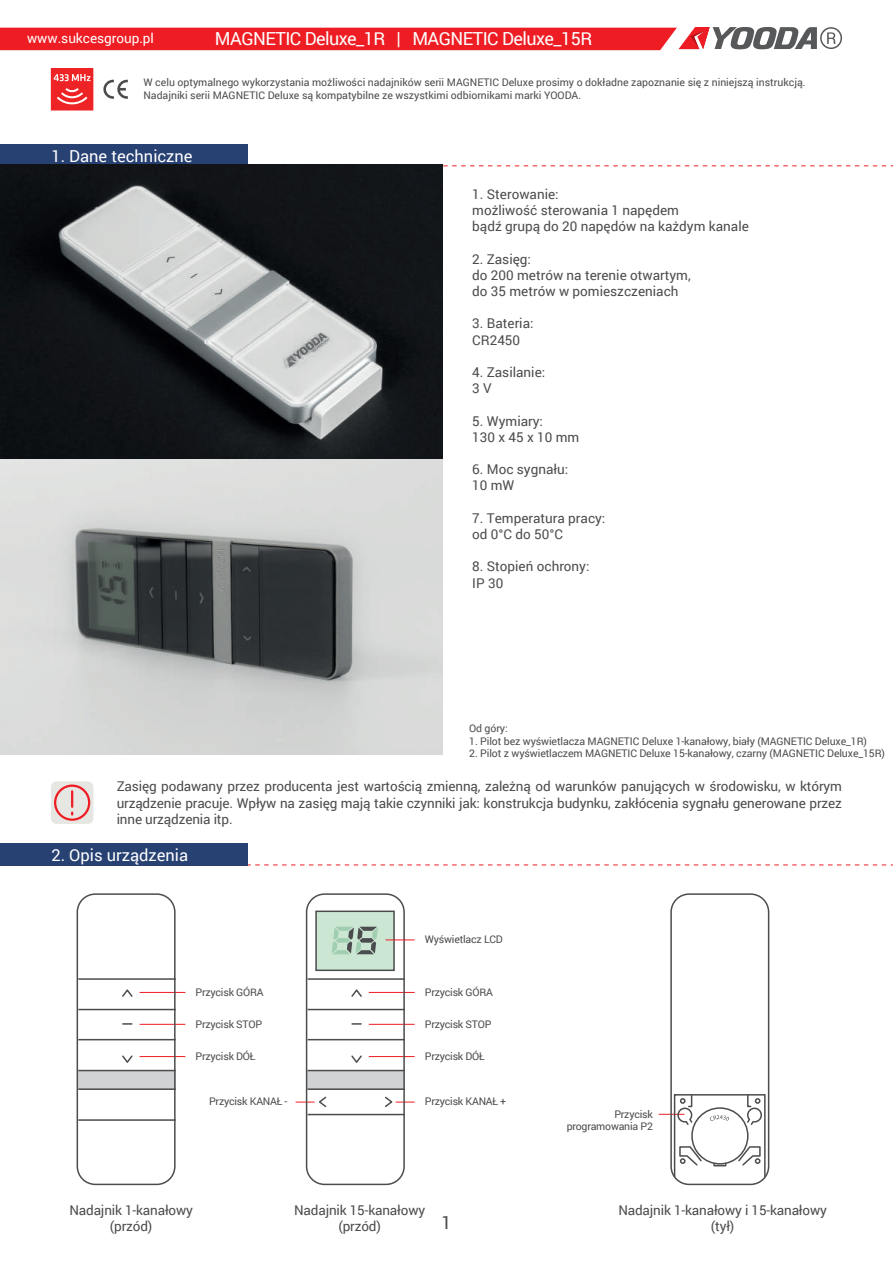
<style>
.page{position:relative;width:893px;height:1263px;background:#fff}
.page>*{position:absolute;margin:0;border:0;box-sizing:border-box;transform-origin:0 0}
.t1{font:18px "Roboto";letter-spacing:-.03em;color:#fff}
.t2{font:18px "Roboto";color:#4b4c4d}
.t3{font:16.5px "Roboto";color:#fff}
.t4{font:13.5px/16.2px "Roboto";color:#4b4c4d}
.t5{font:13.5px "Roboto";color:#fff}
.t6{font:10.5px/12.6px "Roboto";letter-spacing:-.01em;color:#4b4c4d;text-align:right}
</style>
<div class="page">
<div style="left:77px;top:1070px;width:99px;height:19px;background:#d1d2d4"></div>
<hr style="left:140px;top:992px;width:45px;height:1px;background:#ee1d23">
<hr style="left:140px;top:1024px;width:45px;height:1px;background:#ee1d23">
<hr style="left:140px;top:1056px;width:45px;height:1px;background:#ee1d23">
<div style="left:77px;top:893px;width:99px;height:292px;border:2px solid #4b4c4d;border-radius:18px"></div>
<hr style="left:78px;top:978px;width:98px;height:2px;background:#4b4c4d">
<hr style="left:78px;top:1009px;width:98px;height:1px;background:#4b4c4d">
<hr style="left:78px;top:1039px;width:98px;height:1px;background:#4b4c4d">
<hr style="left:78px;top:1070px;width:98px;height:1px;background:#4b4c4d">
<hr style="left:78px;top:1088px;width:98px;height:2px;background:#4b4c4d">
<hr style="left:78px;top:1119px;width:98px;height:2px;background:#4b4c4d">
<svg style="left:122px;top:989px;width:11px;height:8px"></svg>
<svg style="left:122px;top:1055px;width:11px;height:8px"></svg>
<svg style="left:123px;top:1023px;width:9px;height:2px"></svg>
<div style="left:306px;top:1070px;width:99px;height:19px;background:#d1d2d4"></div>
<hr style="left:369px;top:992px;width:46px;height:1px;background:#ee1d23">
<hr style="left:369px;top:1024px;width:46px;height:1px;background:#ee1d23">
<hr style="left:369px;top:1056px;width:46px;height:1px;background:#ee1d23">
<div style="left:306px;top:893px;width:99px;height:292px;border:2px solid #4b4c4d;border-radius:18px"></div>
<hr style="left:308px;top:978px;width:97px;height:2px;background:#4b4c4d">
<hr style="left:308px;top:1009px;width:97px;height:1px;background:#4b4c4d">
<hr style="left:308px;top:1039px;width:97px;height:1px;background:#4b4c4d">
<hr style="left:308px;top:1070px;width:97px;height:1px;background:#4b4c4d">
<hr style="left:308px;top:1088px;width:97px;height:2px;background:#4b4c4d">
<hr style="left:308px;top:1114px;width:97px;height:1px;background:#4b4c4d">
<svg style="left:351px;top:989px;width:11px;height:8px"></svg>
<svg style="left:351px;top:1055px;width:11px;height:8px"></svg>
<svg style="left:296px;top:1095px;width:31px;height:13px"></svg>
<svg style="left:385px;top:1095px;width:30px;height:13px"></svg>
<svg style="left:352px;top:1023px;width:9px;height:2px"></svg>
<div style="left:316px;top:911px;width:78px;height:59px;background:#cbe6d3"></div>
<svg style="left:332px;top:927px;width:46px;height:27px"></svg>
<div style="left:670px;top:893px;width:99px;height:292px;border:2px solid #4b4c4d;border-radius:18px"></div>
<div style="left:674px;top:1094px;width:92px;height:84px;border:2px solid #4b4c4d"></div>
<svg style="left:659px;top:1094px;width:35px;height:32px"></svg>
<svg style="left:746px;top:1094px;width:17px;height:31px"></svg>
<div style="left:691px;top:1107px;width:58px;height:57px;border:2px solid #4b4c4d;border-radius:50%"></div>
<svg style="left:679px;top:1145px;width:24px;height:21px"></svg>
<svg style="left:737px;top:1145px;width:24px;height:21px"></svg>
<svg style="left:713px;top:1163px;width:13px;height:3px"></svg>
<svg style="left:709px;top:1115px;width:20px;height:6px"></svg>
<svg style="left:103px;top:80px;width:25px;height:19px"></svg>
<svg style="left:51px;top:68px;width:42px;height:43px;background:#f04445"></svg>
<svg style="left:0;top:27px;width:842px;height:23px;background:#e33e43"></svg>
<div style="left:51px;top:781px;width:42px;height:43px;background:#e6e6e2;border-radius:6px"></div>
<svg style="left:71px;top:791px;width:2px;height:16px"></svg>
<div style="left:54px;top:784px;width:36px;height:37px;border:2px solid #ee1d23;border-radius:50%"></div>
<svg style="left:443px;top:165px;width:450px;height:1px"></svg>
<div style="left:0;top:144px;width:247px;height:22px;background:#284173"></div>
<svg style="left:247px;top:864px;width:646px;height:1px"></svg>
<div style="left:0;top:843px;width:247px;height:22px;background:#284173"></div>
<img style="left:0;top:165px;width:443px;height:589px">
<div style="left:315px;top:910px;width:80px;height:61px;border:2px solid #4b4c4d"></div>
<svg style="left:386px;top:939px;width:29px;height:1px"></svg>
<p class="t5" style="left:27px;top:29px;width:128px">www.sukcesgroup.pl</p>
<h1 class="t1" style="left:215px;top:26px;width:379px">MAGNETIC Deluxe_1R | MAGNETIC Deluxe_15R</h1>
<p class="t6" style="left:143px;top:76px;width:664px;text-align:left">W celu optymalnego wykorzystania możliwości nadajników serii MAGNETIC Deluxe prosimy o dokładne zapoznanie się z niniejszą instrukcją.<br>Nadajniki serii MAGNETIC Deluxe są kompatybilne ze wszystkimi odbiornikami marki YOODA.</p>
<p class="t3" style="left:51px;top:144px;width:143px">1. Dane techniczne</p>
<p class="t4" style="left:472px;top:185px;width:278px">1. Sterowanie:<br>możliwość sterowania 1 napędem<br>bądź grupą do 20 napędów na każdym kanale</p>
<p class="t4" style="left:472px;top:250px;width:220px">2. Zasięg:<br>do 200 metrów na terenie otwartym, do 35 metrów w pomieszczeniach</p>
<p class="t4" style="left:472px;top:315px;width:63px">3. Bateria:<br>CR2450</p>
<p class="t4" style="left:472px;top:364px;width:74px">4. Zasilanie:<br>3 V</p>
<p class="t4" style="left:472px;top:412px;width:109px">5. Wymiary:<br>130 x 45 x 10 mm</p>
<p class="t4" style="left:472px;top:461px;width:97px">6. Moc sygnału:<br>10 mW</p>
<p class="t4" style="left:472px;top:509px;width:135px">7. Temperatura pracy: od 0°C do 50°C</p>
<p class="t4" style="left:472px;top:558px;width:119px">8. Stopień ochrony:<br>IP 30</p>
<p class="t6" style="left:469px;top:722px;width:40px">Od góry:</p>
<p class="t6" style="left:469px;top:734px;width:399px">1. Pilot bez wyświetlacza MAGNETIC Deluxe 1-kanałowy, biały (MAGNETIC Deluxe_1R)</p>
<p class="t6" style="left:469px;top:747px;width:417px">2. Pilot z wyświetlaczem MAGNETIC Deluxe 15-kanałowy, czarny (MAGNETIC Deluxe_15R)</p>
<p class="t4" style="left:117px;top:778px;width:727px;text-align:justify">Zasięg podawany przez producenta jest wartością zmienną, zależną od warunków panujących w środowisku, w którym urządzenie pracuje. Wpływ na zasięg mają takie czynniki jak: konstrukcja budynku, zakłócenia sygnału generowane przez inne urządzenia itp.</p>
<p class="t3" style="left:51px;top:843px;width:138px">2. Opis urządzenia</p>
<p class="t6" style="left:196px;top:985px;width:70px">Przycisk GÓRA</p>
<p class="t6" style="left:196px;top:1017px;width:68px">Przycisk STOP</p>
<p class="t6" style="left:196px;top:1049px;width:61px">Przycisk DÓŁ</p>
<p class="t6" style="left:425px;top:933px;width:80px">Wyświetlacz LCD</p>
<p class="t6" style="left:425px;top:985px;width:70px">Przycisk GÓRA</p>
<p class="t6" style="left:425px;top:1017px;width:68px">Przycisk STOP</p>
<p class="t6" style="left:425px;top:1049px;width:61px">Przycisk DÓŁ</p>
<p class="t6" style="left:209px;top:1095px;width:80px">Przycisk KANAŁ -</p>
<p class="t6" style="left:425px;top:1095px;width:83px">Przycisk KANAŁ +</p>
<p class="t6" style="left:567px;top:1107px;width:88px">Przycisk programowania P2</p>
<p class="t4" style="left:69px;top:1201px;width:125px;text-align:center">Nadajnik 1-kanałowy (przód)</p>
<p class="t4" style="left:618px;top:1201px;width:210px;text-align:center">Nadajnik 1-kanałowy i 15-kanałowy (tył)</p>
<p class="t4" style="left:294px;top:1201px;width:133px;text-align:center">Nadajnik 15-kanałowy (przód)</p>
<h1 class="t2" style="left:441px;top:1210px;width:12px">1</h1>
</div>
